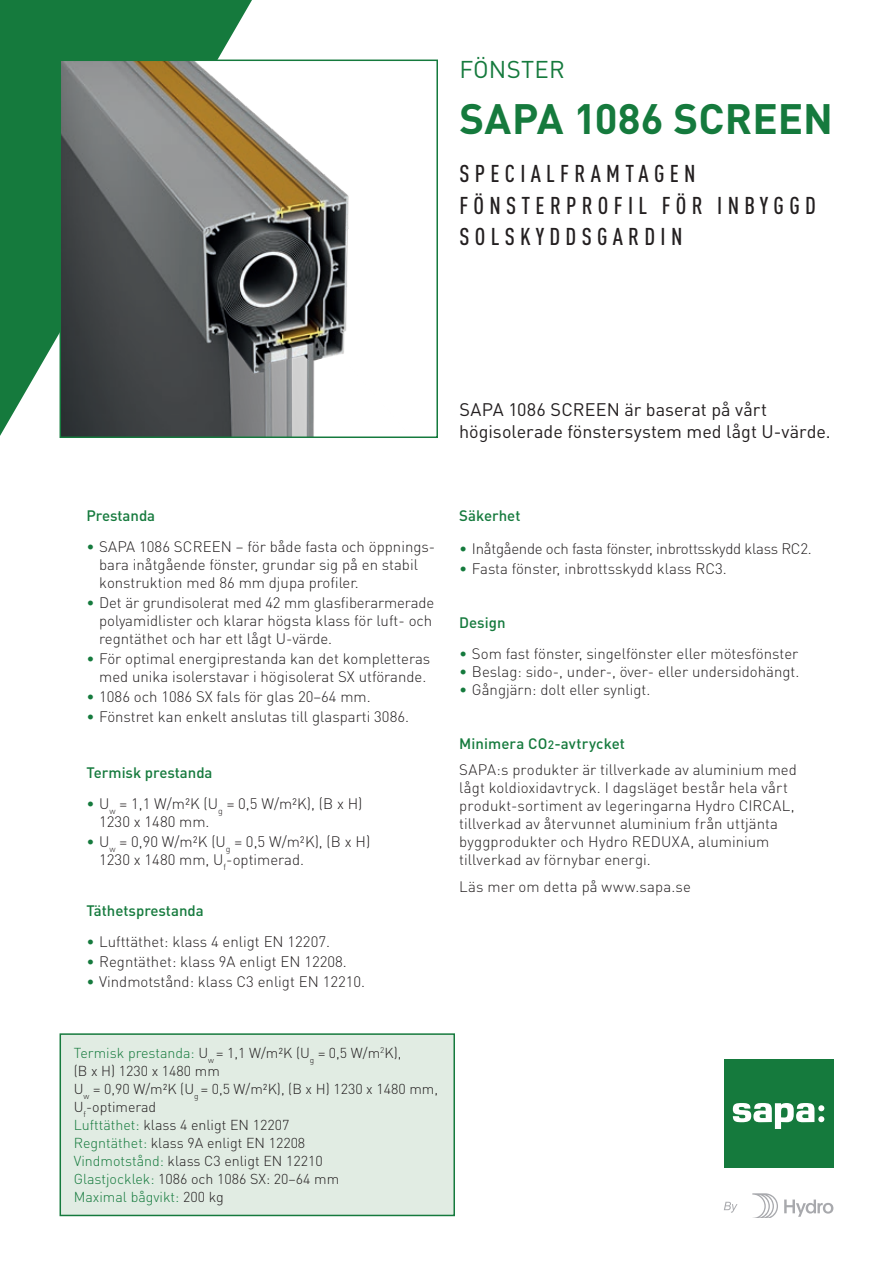
<style>
.page{position:relative;width:893px;height:1263px;background:#fff}
.page>*{position:absolute;margin:0;border:0;box-sizing:border-box;transform-origin:0 0}
.t1{font:700 42px "DIN Pro";letter-spacing:.005em;color:#157a3d}
.t2{font:500 condensed 24px/31.5px "DIN Pro";letter-spacing:.22em;color:#231f20}
.t3{font:24px "DIN Pro";letter-spacing:.01em;color:#157a3d}
.t4{font:18px/21.8px "DIN Pro";color:#231f20}
.t5{font:300 15px/18px "DIN Pro";color:#231f20}
.t6{font:500 15px "DIN Pro";color:#157a3d}
.t7{font:300 15px "DIN Pro";letter-spacing:-.02em;color:#231f20}
.t8{font:300 14.25px/18px "DIN Pro";color:#231f20}
.s1{color:#157a3d}
.s2{font-weight:500;color:#157a3d}
.s3{font-weight:500;font-size:12px;color:#157a3d}
</style>
<div class="page">
<svg style="left:0;top:0;width:252px;height:436px;background:#2c8750"></svg>
<div style="left:60px;top:1034px;width:394px;height:181px;background:#e1ece3"></div>
<div style="left:60px;top:1033px;width:395px;height:183px;border:2px solid #157a3d"></div>
<div style="left:724px;top:1059px;width:109px;height:108px;background:#157a3d"></div>
<svg style="left:733px;top:1103px;width:91px;height:26px"></svg>
<svg style="left:784px;top:1199px;width:49px;height:18px"></svg>
<svg style="left:752px;top:1193px;width:26px;height:25px"></svg>
<svg style="left:724px;top:1202px;width:13px;height:11px"></svg>
<img style="left:63px;top:63px;width:286px;height:372px">
<div style="left:60px;top:60px;width:378px;height:378px;border:2px solid #157a3d"></div>
<h2 class="t3" style="left:459px;top:53px;width:107px">FÖNSTER</h2>
<h1 class="t1" style="left:459px;top:90px;width:375px">SAPA 1086 SCREEN</h1>
<h2 class="t2" style="left:459px;top:156px;width:358px">SPECIALFRAMTAGEN<br>FÖNSTERPROFIL FÖR INBYGGD<br>SOLSKYDDSGARDIN</h2>
<p class="t4" style="left:459px;top:398px;width:373px">SAPA 1086 SCREEN är baserat på vårt högisolerade fönstersystem med lågt U-värde.</p>
<p class="t6" style="left:86px;top:505px;width:70px">Prestanda</p>
<p class="t5" style="left:99px;top:537px;width:338px;text-indent:-13px"><span class="s1">•</span> SAPA 1086 SCREEN – för både fasta och öppnings&shy;bara inåtgående fönster, grundar sig på en stabil konstruktion med 86 mm djupa profiler.</p>
<p class="t5" style="left:99px;top:593px;width:336px;text-indent:-13px"><span class="s1">•</span> Det är grundisolerat med 42 mm glasfiberarmerade polyamidlister och klarar högsta klass för luft- och regntäthet och har ett lågt U-värde.</p>
<p class="t5" style="left:86px;top:649px;width:345px;text-align:center"><span class="s1">•</span> För optimal energiprestanda kan det kompletteras med unika isolerstavar i högisolerat SX utförande.</p>
<p class="t5" style="left:86px;top:687px;width:286px"><span class="s1">•</span> 1086 och 1086 SX fals för glas 20–64 mm.</p>
<p class="t5" style="left:86px;top:707px;width:324px"><span class="s1">•</span> Fönstret kan enkelt anslutas till glasparti 3086.</p>
<p class="t6" style="left:86px;top:763px;width:128px">Termisk prestanda</p>
<p class="t5" style="left:99px;top:794px;width:265px;text-indent:-13px"><span class="s1">•</span> U<sub>w</sub> = 1,1 W/m²K (U<sub>g</sub> = 0,5 W/m²K), (B x H)<br>1230 x 1480 mm.</p>
<p class="t5" style="left:99px;top:832px;width:273px;text-indent:-13px"><span class="s1">•</span> U<sub>w</sub> = 0,90 W/m²K (U<sub>g</sub> = 0,5 W/m²K), (B x H)<br>1230 x 1480 mm, U<sub>f</sub>-optimerad.</p>
<p class="t6" style="left:86px;top:900px;width:119px">Täthetsprestanda</p>
<p class="t5" style="left:86px;top:932px;width:245px"><span class="s1">•</span> Lufttäthet: klass 4 enligt EN 12207.</p>
<p class="t5" style="left:86px;top:952px;width:262px"><span class="s1">•</span> Regntäthet: klass 9A enligt EN 12208.</p>
<p class="t5" style="left:86px;top:972px;width:280px"><span class="s1">•</span> Vindmotstånd: klass C3 enligt EN 12210.</p>
<p class="t8" style="left:74px;top:1043px;width:366px"><span class="s1">Termisk prestanda:</span> U<sub>w</sub> = 1,1 W/m²K (U<sub>g</sub> = 0,5 W/m<sup>2</sup>K),<br>(B x H) 1230 x 1480 mm<br>U<sub>w</sub> = 0,90 W/m²K (U<sub>g</sub> = 0,5 W/m²K), (B x H) 1230 x 1480 mm, U<sub>f</sub>-optimerad<br><span class="s1">Lufttäthet:</span> klass 4 enligt EN 12207<br><span class="s1">Regntäthet:</span> klass 9A enligt EN 12208<br><span class="s1">Vindmotstånd:</span> klass C3 enligt EN 12210<br><span class="s1">Glastjocklek:</span> 1086 och 1086 SX: 20–64 mm<br><span class="s1">Maximal bågvikt:</span> 200 kg</p>
<p class="t6" style="left:459px;top:505px;width:63px">Säkerhet</p>
<p class="t7" style="left:459px;top:538px;width:354px"><span class="s1">•</span> Inåtgående och fasta fönster, inbrottsskydd klass RC2.</p>
<p class="t5" style="left:459px;top:559px;width:269px"><span class="s1">•</span> Fasta fönster, inbrottsskydd klass RC3.</p>
<p class="t6" style="left:459px;top:612px;width:48px">Design</p>
<p class="t5" style="left:459px;top:644px;width:341px"><span class="s1">•</span> Som fast fönster, singelfönster eller mötesfönster</p>
<p class="t5" style="left:459px;top:662px;width:342px"><span class="s1">•</span> Beslag: sido-, under-, över- eller undersidohängt.</p>
<p class="t5" style="left:459px;top:680px;width:193px"><span class="s1">•</span> Gångjärn: dolt eller synligt.</p>
<p class="t5" style="left:459px;top:729px;width:339px;line-height:26.5px"><span class="s2">Minimera CO</span><span class="s3">2</span><span class="s2">‑avtrycket<br></span>SAPA:s produkter är tillverkade av aluminium med</p>
<p class="t5" style="left:459px;top:778px;width:337px">lågt koldioxidavtryck. I dagsläget består hela vårt produkt-sortiment av legeringarna Hydro CIRCAL, tillverkad av återvunnet aluminium från uttjänta byggprodukter och Hydro REDUXA, aluminium tillverkad av förnybar energi.</p>
<p class="t5" style="left:459px;top:877px;width:233px">Läs mer om detta på www.sapa.se</p>
</div>
